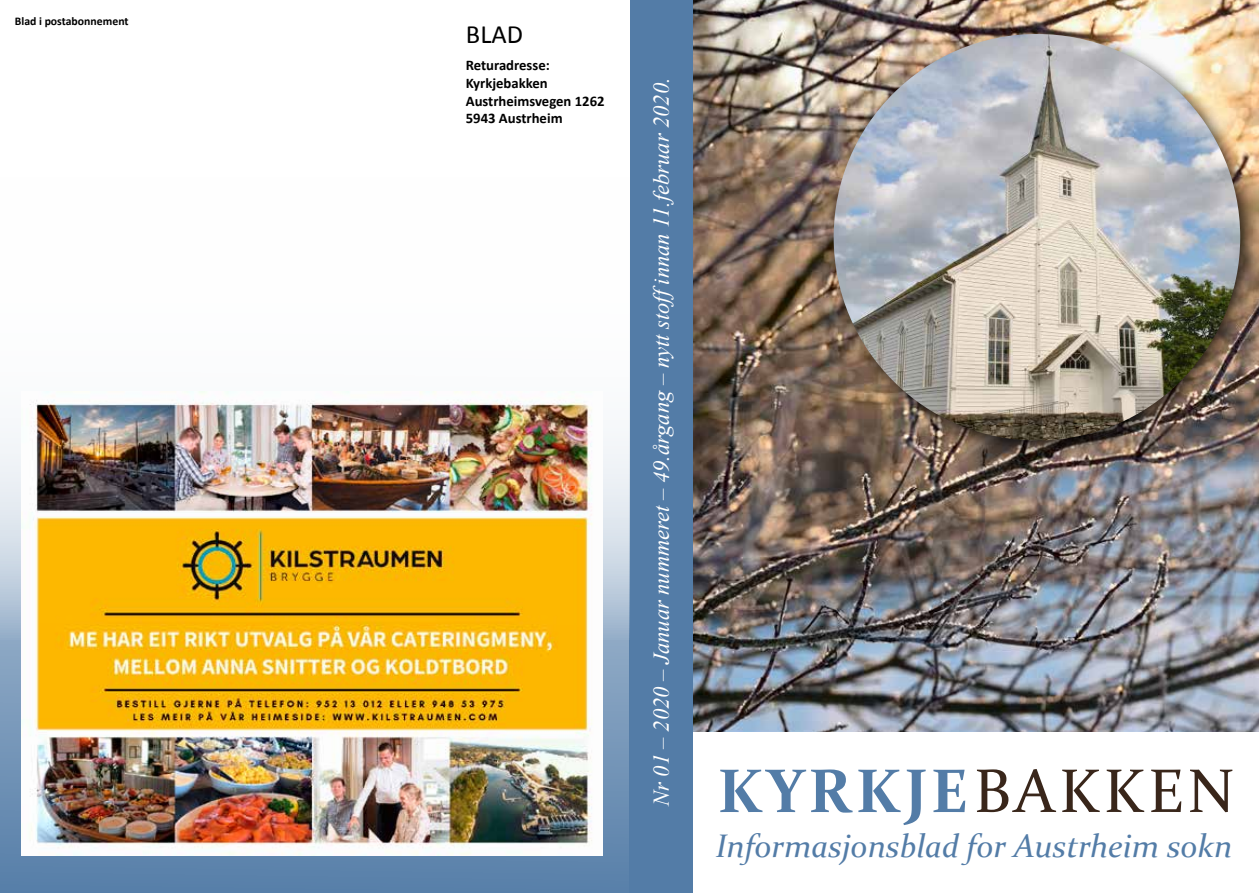
<style>
.page{position:relative;width:1259px;height:893px;background:#fff}
.page>*{position:absolute;margin:0;border:0;box-sizing:border-box;transform-origin:0 0}
.t1{font:61.95px "Constantia";letter-spacing:.06em;color:#39261a}
.t2{font:italic 32.7px "Constantia";color:#537ca7}
.t3{font:26.4px "Calibri";color:#000}
.t4{font:italic 22.5px "Times New Roman";color:#fff}
.t5{font:700 14.7px/17.7px "Calibri";color:#000}
.t6{font:700 11.7px "Calibri";color:#000}
.s1{font-weight:700;color:#537ca7}
.s2{font-weight:700;font-size:62.1px;color:#537ca7}
</style>
<div class="page">
<svg style="left:0;top:640px;width:629px;height:253px;background:#6388af"></svg>
<div style="left:629px;top:0;width:64px;height:893px;background:#537ca7"></div>
<img style="left:693px;top:0;width:566px;height:731px">
<div style="left:824px;top:25px;width:435px;height:435px;background:#000;opacity:.75"></div>
<img style="left:833px;top:34px;width:407px;height:406px;border-radius:203px">
<img style="left:21px;top:391px;width:581px;height:465px">
<p class="t6" style="left:15px;top:13px;width:115px">Blad i postabonnement</p>
<p class="t3" style="left:466px;top:18px;width:59px">BLAD</p>
<p class="t5" style="left:466px;top:56px;width:140px">Returadresse:<br>Kyrkjebakken<br>Austrheimsvegen 1262<br>5943 Austrheim</p>
<p class="t4" style="left:646px;top:806px;width:730px;rotate:-90deg">Nr 01 – 2020 – Januar nummeret – 49.årgang – nytt stoffinnan 11.februar 2020.</p>
<h1 class="t1" style="left:717px;top:749px;width:518px"><span class="s1">KYRK</span><span class="s2">J</span><span class="s1">E</span>BAKKEN</h1>
<h2 class="t2" style="left:716px;top:823px;width:518px">Informasjonsblad for Austrheim sokn</h2>
</div>
